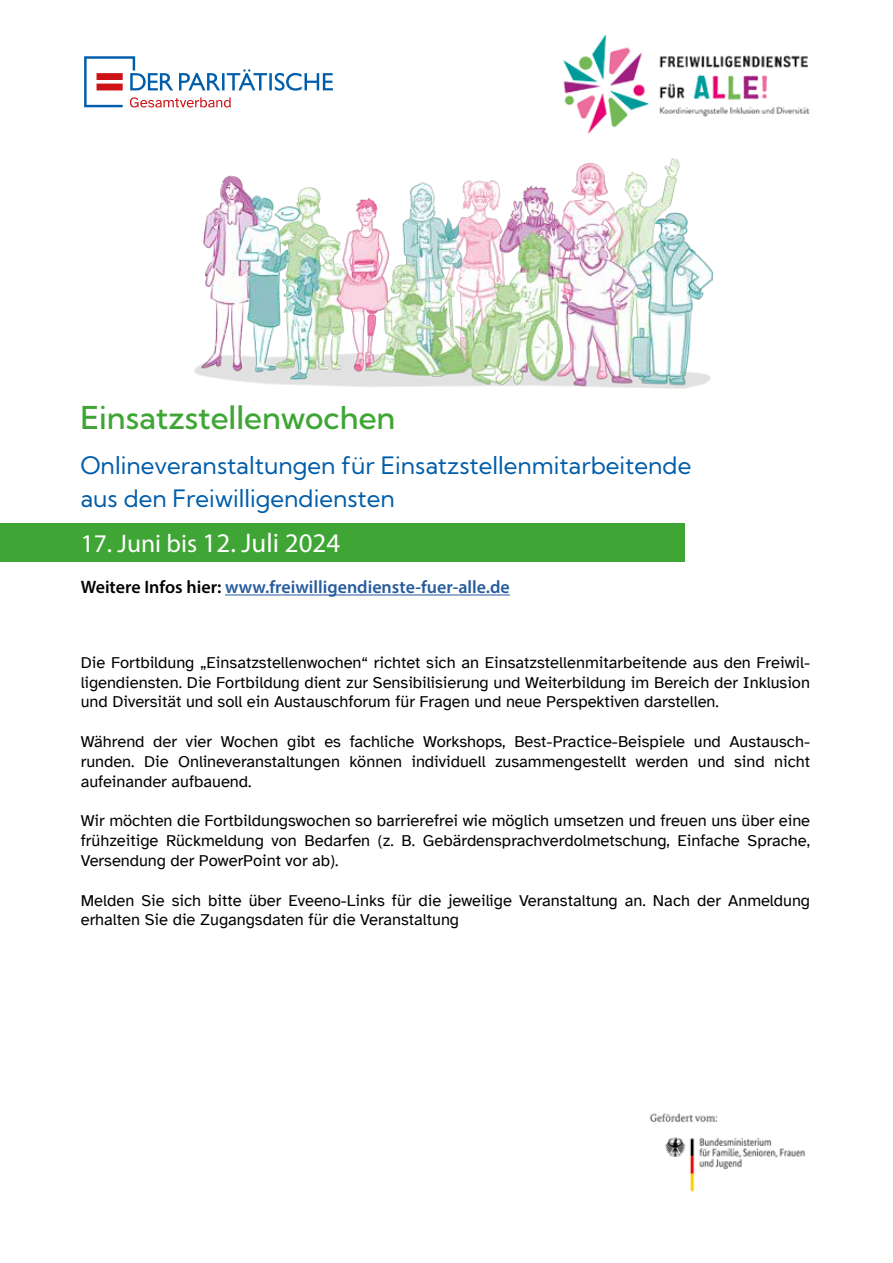
<style>
.page{position:relative;width:893px;height:1263px;background:#fff}
.page>*{position:absolute;margin:0;border:0;box-sizing:border-box;transform-origin:0 0}
.t1{font:500 31.5px "Kumbh Sans";color:#3fa535}
.t2{font:27px "Myriad Pro";color:#fff}
.t3{font:24px/32.4px "Kumbh Sans";color:#005da9}
.t4{font:600 18px "Myriad Pro";color:#275b9b}
.t5{font:16.5px/19.8px "Atkinson Hyperlegible";color:#000;text-align:justify}
.s1{font-size:25.5px}
.s2{color:#000}
</style>
<div class="page">
<div style="left:0;top:523px;width:685px;height:38px;background:#3fa535"></div>
<img style="left:649px;top:1113px;width:156px;height:79px">
<hr style="left:225px;top:594px;width:285px;height:1px;background:#275b9b">
<svg style="left:84px;top:56px;width:249px;height:51px"></svg>
<img style="left:194px;top:158px;width:520px;height:231px">
<img style="left:563px;top:34px;width:247px;height:100px">
<h1 class="t1" style="left:80px;top:398px;width:317px">Einsatzstellenwochen</h1>
<h3 class="t3" style="left:80px;top:449px;width:612px">Onlineveranstaltungen für Einsatzstellenmitarbeitende aus den Freiwilligendiensten</h3>
<h2 class="t2" style="left:81px;top:527px;width:261px"><span class="s1">17. Juni bis</span> 12. Juli 2024</h2>
<p class="t4" style="left:81px;top:576px;width:431px"><span class="s2">Weitere Infos hier:</span> www.freiwilligendienste-fuer-alle.de</p>
<p class="t5" style="left:81px;top:653px;width:731px">Die Fortbildung „Einsatzstellenwochen“ richtet sich an Einsatzstellenmitarbeitende aus den Freiwil&shy;ligendiensten. Die Fortbildung dient zur Sensibilisierung und Weiterbildung im Bereich der Inklusion und Diversität und soll ein Austauschforum für Fragen und neue Perspektiven darstellen.</p>
<p class="t5" style="left:81px;top:732px;width:731px">Während der vier Wochen gibt es fachliche Workshops, Best-Practice-Beispiele und Austausch&shy;runden. Die Onlineveranstaltungen können individuell zusammengestellt werden und sind nicht aufeinander aufbauend.</p>
<p class="t5" style="left:81px;top:811px;width:731px">Wir möchten die Fortbildungswochen so barrierefrei wie möglich umsetzen und freuen uns über eine frühzeitige Rückmeldung von Bedarfen (z. B. Gebärdensprachverdolmetschung, Einfache Sprache, Versendung der PowerPoint vor ab).</p>
<p class="t5" style="left:81px;top:890px;width:731px">Melden Sie sich bitte über Eveeno-Links für die jeweilige Veranstaltung an. Nach der Anmeldung erhalten Sie die Zugangsdaten für die Veranstaltung</p>
</div>
